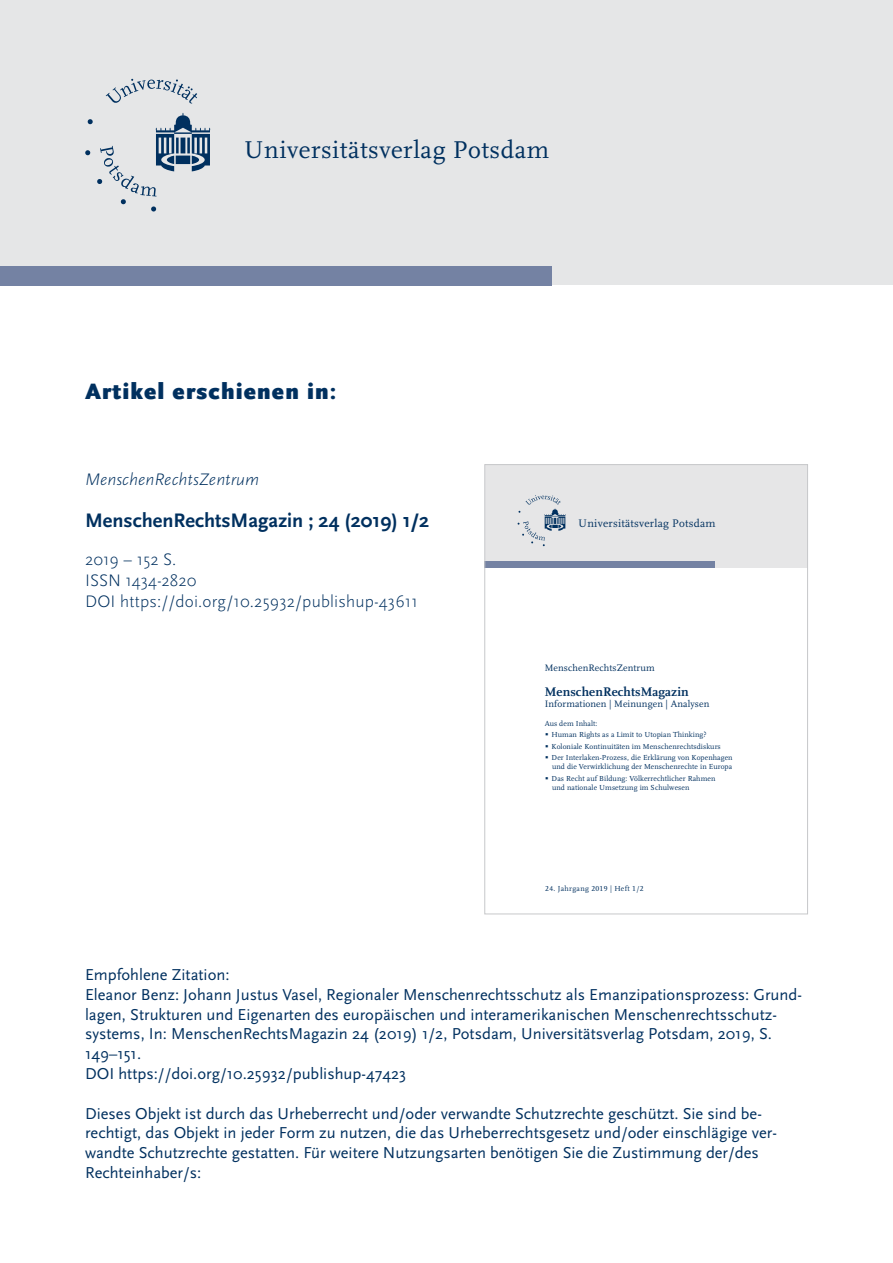
<style>
.page{position:relative;width:893px;height:1263px;background:#fff}
.page>*{position:absolute;margin:0;border:0;box-sizing:border-box;transform-origin:0 0}
.t1{font:25.35px "Scala";letter-spacing:.02em;color:#00305f}
.Titel_1{font:900 23.25px "Scala Sans Pro";letter-spacing:.05em;color:#00305f}
.Fließtext{font:700 20.4px "Scala Sans Pro";color:#00305f}
.Fließtext-2{font:300 17.4px/20.9px "Scala Sans Pro";letter-spacing:.01em;color:#00305f}
.Titel_1-2{font:italic 300 17.4px "Scala Sans Pro";color:#00305f}
.Fließtext-3{font:16.5px/19.8px "Scala Sans Pro";color:#00305f}
.t2{font:700 13.05px "Scala LF";letter-spacing:.01em;color:#00305f}
.t3{font:11.4px "Scala";letter-spacing:.02em;color:#00305f}
.t4{font:9.75px "Scala LF";letter-spacing:.01em;color:#00305f}
.t5{font:7.65px/11.4px "Scala LF";letter-spacing:.01em;color:#00305f}
.t6{font:7.65px "Scala LF";letter-spacing:.04em;color:#00305f}
</style>
<div class="page">
<div style="left:0;top:0;width:893px;height:285px;background:#e4e5e6"></div>
<svg style="left:106px;top:79px;width:91px;height:25px"></svg>
<svg style="left:85px;top:113px;width:125px;height:98px"></svg>
<div style="left:0;top:267px;width:552px;height:19px;background:#7482a3"></div>
<div style="left:485px;top:465px;width:322px;height:103px;background:#e6e6e7"></div>
<svg style="left:517px;top:495px;width:48px;height:51px"></svg>
<div style="left:485px;top:561px;width:230px;height:7px;background:#7482a3"></div>
<div style="left:484px;top:464px;width:324px;height:450px;border:1px solid #c7c8ca"></div>
<p class="t1" style="left:244px;top:136px;width:307px">Universitätsverlag Potsdam</p>
<p class="Titel_1" style="left:85px;top:378px;width:253px">Artikel erschienen in:</p>
<p class="Titel_1-2" style="left:85px;top:469px;width:176px">MenschenRechtsZentrum</p>
<p class="Fließtext" style="left:85px;top:508px;width:346px">MenschenRechtsMagazin ; 24 (2019) 1/2</p>
<p class="Fließtext-2" style="left:85px;top:549px;width:93px">2019 – 152 S.</p>
<p class="Fließtext-2" style="left:85px;top:570px;width:334px">ISSN 1434-2820<br>DOI https://doi.org/10.25932/publishup-43611</p>
<p class="t3" style="left:578px;top:517px;width:139px">Universitätsverlag Potsdam</p>
<p class="t4" style="left:545px;top:662px;width:111px">MenschenRechtsZentrum</p>
<p class="t2" style="left:545px;top:684px;width:145px">MenschenRechtsMagazin</p>
<p class="t4" style="left:545px;top:699px;width:166px">Informationen | Meinungen | Analysen</p>
<p class="t5" style="left:552px;top:718px;width:183px;text-indent:-7px">Aus dem Inhalt:<br>Human Rights as a Limit to Utopian Thinking?<br>Koloniale Kontinuitäten im Menschenrechtsdiskurs Der Interlaken-Prozess, die Erklärung von Kopenhagen</p>
<p class="t5" style="left:552px;top:761px;width:182px">und die Verwirklichung der Menschenrechte in Europa<br>Das Recht auf Bildung: Völkerrechtlicher Rahmen</p>
<p class="t5" style="left:552px;top:782px;width:139px">und nationale Umsetzung im Schulwesen</p>
<p class="t6" style="left:545px;top:884px;width:100px">24. Jahrgang 2019 | Heft 1/2</p>
<p class="Fließtext-3" style="left:85px;top:964px;width:146px">Empfohlene Zitation:</p>
<p class="Fließtext-3" style="left:85px;top:984px;width:718px">Eleanor Benz: Johann Justus Vasel, Regionaler Menschenrechtsschutz als Emanzipationsprozess: Grund&shy;lagen, Strukturen und Eigenarten des europäischen und interamerikanischen Menschenrechtsschutz&shy;systems, In: MenschenRechtsMagazin 24 (2019) 1/2, Potsdam, Universitätsverlag Potsdam, 2019, S.<br>149–151.</p>
<p class="Fließtext-3" style="left:85px;top:1063px;width:323px">DOI https://doi.org/10.25932/publishup-47423</p>
<p class="Fließtext-3" style="left:85px;top:1103px;width:693px">Dieses Objekt ist durch das Urheberrecht und/oder verwandte Schutzrechte geschützt. Sie sind be&shy;rechtigt, das Objekt in jeder Form zu nutzen, die das Urheberrechtsgesetz und/oder einschlägige ver&shy;wandte Schutzrechte gestatten. Für weitere Nutzungsarten benötigen Sie die Zustimmung der/des Rechteinhaber/s:</p>
</div>
